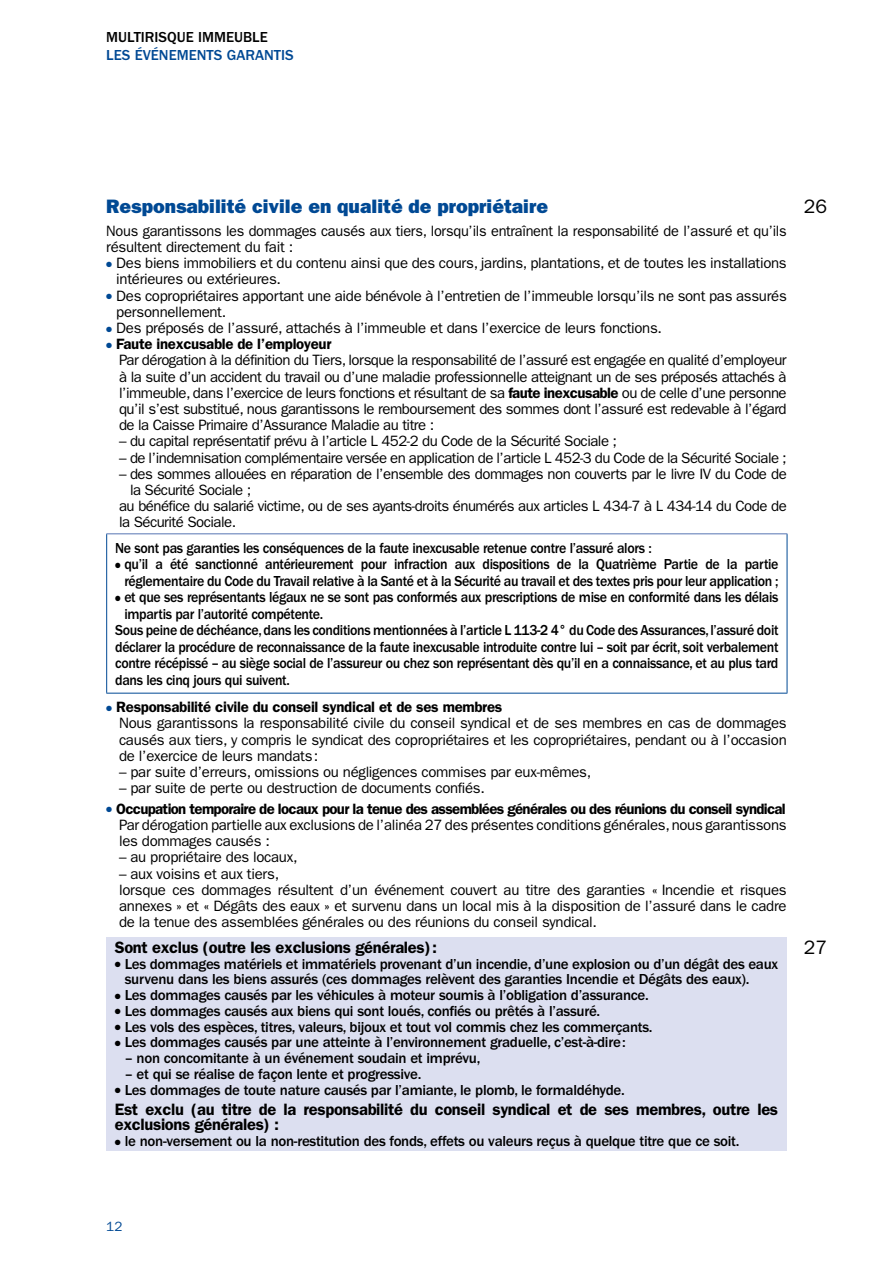
<style>
.page{position:relative;width:893px;height:1263px;background:#fff}
.page>*{position:absolute;margin:0;border:0;box-sizing:border-box;transform-origin:0 0}
.t1{font:19.5px "ITC Franklin Gothic Std Hvy";color:#004994}
.t2{font:19.5px "ITC Franklin Gothic Std";color:#000}
.t3{font:600 16.5px/15.8px "ITC Franklin Gothic Std";letter-spacing:-.02em;color:#000}
.t4{font:15px/16.2px "ITC Franklin Gothic Std";letter-spacing:-.02em;color:#000}
.t5{font:500 15px/16.5px "ITC Franklin Gothic Std";letter-spacing:-.025em;color:#000;text-align:right;scale:.93 1}
.t6{font:500 15px/15.8px "ITC Franklin Gothic Std";letter-spacing:-.025em;color:#000}
.t7{font:500 15px "ITC Franklin Gothic Std";color:#004994}
.t8{font:500 15px "ITC Franklin Gothic Std";color:#000}
.t9{font:13.5px "ITC Franklin Gothic Std";color:#004994}
.s1{color:#004994}
.s2{font-weight:600}
</style>
<div class="page">
<hr style="left:106px;top:533px;width:681px;height:1px;background:#5775b3">
<hr style="left:106px;top:534px;width:1px;height:159px;background:#004994">
<hr style="left:787px;top:534px;width:1px;height:159px;background:#004994">
<hr style="left:106px;top:693px;width:681px;height:1px;background:#004994">
<div style="left:106px;top:937px;width:681px;height:213px;background:#dcdff0"></div>
<p class="t8" style="left:106px;top:29px;width:163px">MULTIRISQUE IMMEUBLE</p>
<p class="t7" style="left:106px;top:47px;width:189px">LES ÉVÉNEMENTS GARANTIS</p>
<h1 class="t1" style="left:106px;top:195px;width:443px">Responsabilité civile en qualité de propriétaire</h1>
<p class="t4" style="left:106px;top:223px;width:682px">Nous garantissons les dommages causés aux tiers, lorsqu’ils entraînent la responsabilité de l’assuré et qu’ils résultent directement du fait :</p>
<p class="t4" style="left:116px;top:255px;width:672px;text-indent:-10px"><span class="s1">●</span> Des biens immobiliers et du contenu ainsi que des cours, jardins, plantations, et de toutes les installations intérieures ou extérieures.</p>
<p class="t4" style="left:116px;top:288px;width:672px;text-indent:-10px"><span class="s1">●</span> Des copropriétaires apportant une aide bénévole à l’entretien de l’immeuble lorsqu’ils ne sont pas assurés personnellement.</p>
<p class="t4" style="left:106px;top:320px;width:557px"><span class="s1">●</span> Des préposés de l’assuré, attachés à l’immeuble et dans l’exercice de leurs fonctions.</p>
<p class="t4" style="left:119px;top:336px;width:669px;text-indent:-13px"><span class="s1">●</span> <span class="s2">Faute inexcusable de l’employeur<br></span>Par dérogation à la définition du Tiers, lorsque la responsabilité de l’assuré est engagée en qualité d’employeur à la suite d’un accident du travail ou d’une maladie professionnelle atteignant un de ses préposés attachés à l’immeuble, dans l’exercice de leurs fonctions et résultant de sa <span class="s2">faute inexcusable</span> ou de celle d’une personne qu’il s’est substitué, nous garantissons le remboursement des sommes dont l’assuré est redevable à l’égard de la Caisse Primaire d’Assurance Maladie au titre :</p>
<p class="t4" style="left:119px;top:433px;width:500px">– du capital représentatif prévu à l’article L 452-2 du Code de la Sécurité Sociale ;</p>
<p class="t4" style="left:119px;top:450px;width:669px">– de l’indemnisation complémentaire versée en application de l’article L 452-3 du Code de la Sécurité Sociale ;</p>
<p class="t4" style="left:119px;top:466px;width:669px">– des sommes allouées en réparation de l’ensemble des dommages non couverts par le livre IV du Code de</p>
<p class="t4" style="left:130px;top:482px;width:123px">la Sécurité Sociale ;</p>
<p class="t4" style="left:119px;top:498px;width:669px">au bénéfice du salarié victime, ou de ses ayants-droits énumérés aux articles L 434-7 à L 434-14 du Code de</p>
<p class="t4" style="left:119px;top:514px;width:119px">la Sécurité Sociale.</p>
<p class="t5" style="left:115px;top:540px;width:579px">Ne sont pas garanties les conséquences de la faute inexcusable retenue contre l’assuré alors :</p>
<p class="t5" style="left:115px;top:556px;width:715px">● qu’il a été sanctionné antérieurement pour infraction aux dispositions de la Quatrième Partie de la partie réglementaire du Code du Travail relative à la Santé et à la Sécurité au travail et des textes pris pour leur application ;</p>
<p class="t5" style="left:115px;top:589px;width:715px">● et que ses représentants légaux ne se sont pas conformés aux prescriptions de mise en conformité dans les délais</p>
<p class="t5" style="left:124px;top:606px;width:215px">impartis par l’autorité compétente.</p>
<p class="t5" style="left:115px;top:622px;width:715px">Sous peine de déchéance, dans les conditions mentionnées à l’article L 113-2 4° du Code des Assurances, l’assuré doit</p>
<p class="t5" style="left:115px;top:639px;width:715px">déclarer la procédure de reconnaissance de la faute inexcusable introduite contre lui – soit par écrit, soit verbalement</p>
<p class="t5" style="left:115px;top:655px;width:715px">contre récépissé – au siège social de l’assureur ou chez son représentant dès qu’il en a connaissance, et au plus tard</p>
<p class="t5" style="left:115px;top:672px;width:189px">dans les cinq jours qui suivent.</p>
<p class="t4" style="left:119px;top:699px;width:669px;text-indent:-13px"><span class="s1">●</span> <span class="s2">Responsabilité civile du conseil syndical et de ses membres<br></span>Nous garantissons la responsabilité civile du conseil syndical et de ses membres en cas de dommages causés aux tiers, y compris le syndicat des copropriétaires et les copropriétaires, pendant ou à l’occasion de l’exercice de leurs mandats:</p>
<p class="t4" style="left:119px;top:764px;width:474px">– par suite d’erreurs, omissions ou négligences commises par eux-mêmes,</p>
<p class="t4" style="left:119px;top:780px;width:367px">– par suite de perte ou destruction de documents confiés.</p>
<p class="t4" style="left:119px;top:801px;width:669px;text-align:justify;text-indent:-13px"><span class="s1">●</span> <span class="s2">Occupation temporaire de locaux pour la tenue des assemblées générales ou des réunions du conseil syndical </span>Par dérogation partielle aux exclusions de l’alinéa 27 des présentes conditions générales, nous garantissons les dommages causés :</p>
<p class="t4" style="left:119px;top:849px;width:180px">– au propriétaire des locaux,</p>
<p class="t4" style="left:119px;top:865px;width:669px">– aux voisins et aux tiers,<br>lorsque ces dommages résultent d’un événement couvert au titre des garanties « Incendie et risques annexes » et « Dégâts des eaux » et survenu dans un local mis à la disposition de l’assuré dans le cadre de la tenue des assemblées générales ou des réunions du conseil syndical.</p>
<p class="t3" style="left:115px;top:939px;width:324px">Sont exclus (outre les exclusions générales):</p>
<p class="t6" style="left:125px;top:956px;width:655px;text-indent:-10px">● Les dommages matériels et immatériels provenant d’un incendie, d’une explosion ou d’un dégât des eaux survenu dans les biens assurés (ces dommages relèvent des garanties Incendie et Dégâts des eaux).</p>
<p class="t6" style="left:115px;top:987px;width:535px">● Les dommages causés par les véhicules à moteur soumis à l’obligation d’assurance.</p>
<p class="t6" style="left:115px;top:1003px;width:487px">● Les dommages causés aux biens qui sont loués, confiés ou prêtés à l’assuré.</p>
<p class="t6" style="left:115px;top:1019px;width:539px">● Les vols des espèces, titres, valeurs, bijoux et tout vol commis chez les commerçants.</p>
<p class="t6" style="left:115px;top:1035px;width:512px">● Les dommages causés par une atteinte à l’environnement graduelle, c’est-à-dire:</p>
<p class="t6" style="left:125px;top:1050px;width:357px">– non concomitante à un événement soudain et imprévu,</p>
<p class="t6" style="left:125px;top:1066px;width:298px">– et qui se réalise de façon lente et progressive.</p>
<p class="t6" style="left:115px;top:1082px;width:512px">● Les dommages de toute nature causés par l’amiante, le plomb, le formaldéhyde.</p>
<p class="t3" style="left:115px;top:1101px;width:665px">Est exclu (au titre de la responsabilité du conseil syndical et de ses membres, outre les exclusions générales) :</p>
<p class="t6" style="left:115px;top:1133px;width:626px">● le non-versement ou la non-restitution des fonds, effets ou valeurs reçus à quelque titre que ce soit.</p>
<h1 class="t2" style="left:804px;top:195px;width:25px">26</h1>
<h1 class="t2" style="left:804px;top:936px;width:25px">27</h1>
<p class="t9" style="left:106px;top:1219px;width:18px">12</p>
</div>
